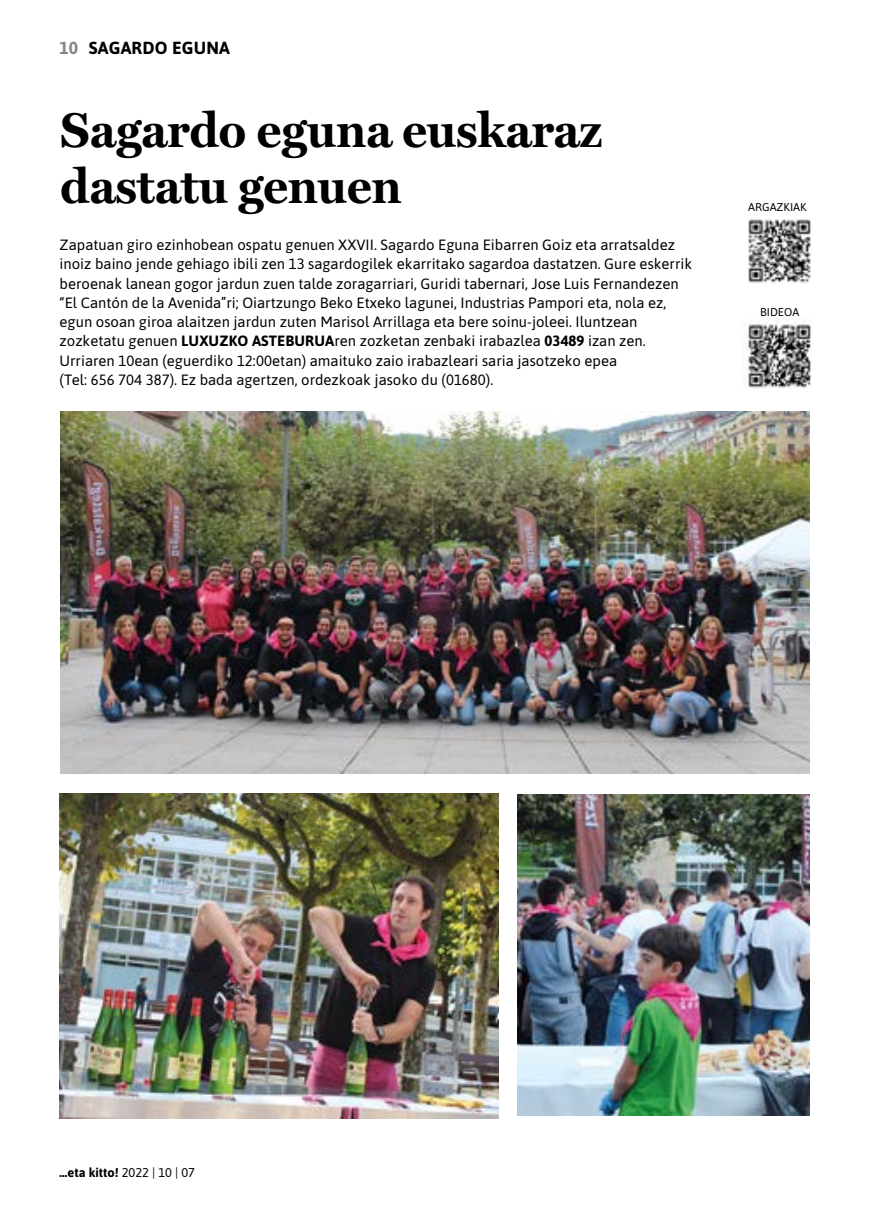
<style>
.page{position:relative;width:869px;height:1216px;background:#fff}
.page>*{position:absolute;margin:0;border:0;box-sizing:border-box;transform-origin:0 0}
.t1{font:700 49px/56px "Miller Text";letter-spacing:-.01em;color:#000}
.t2{font:700 17.5px "Asap";letter-spacing:.01em;color:#000}
.t3{font:14.88px/19.2px "Asap";color:#000}
.t4{font:700 12.78px "Asap";color:#000}
.t5{font:11.2px "Asap";color:#000}
.s1{color:#878787}
.s2{font-weight:700}
.s3{font-weight:400}
</style>
<div class="page">
<img style="left:61px;top:411px;width:748px;height:362px">
<img style="left:60px;top:793px;width:438px;height:325px">
<img style="left:517px;top:794px;width:292px;height:321px">
<img style="left:748px;top:219px;width:63px;height:64px">
<img style="left:744px;top:318px;width:68px;height:70px">
<p class="t2" style="left:60px;top:36px;width:172px"><span class="s1">10</span> SAGARDO EGUNA</p>
<h1 class="t1" style="left:60px;top:102px;width:543px">Sagardo eguna euskaraz dastatu genuen</h1>
<p class="t3" style="left:60px;top:234px;width:633px">Zapatuan giro ezinhobean ospatu genuen XXVII. Sagardo Eguna Eibarren Goiz eta arratsaldez inoiz baino jende gehiago ibili zen 13 sagardogilek ekarritako sagardoa dastatzen. Gure eskerrik beroenak lanean gogor jardun zuen talde zoragarriari, Guridi tabernari, Jose Luis Fernandezen “El Cantón de la Avenida”ri; Oiartzungo Beko Etxeko lagunei, Industrias Pampori eta, nola ez, egun osoan giroa alaitzen jardun zuten Marisol Arrillaga eta bere soinu-joleei. Iluntzean zozketatu genuen <span class="s2">LUXUZKO ASTEBURUA</span>ren zozketan zenbaki irabazlea <span class="s2">03489</span> izan zen.<br>Urriaren 10ean (eguerdiko 12:00etan) amaituko zaio irabazleari saria jasotzeko epea<br>(Tel: 656 704 387). Ez bada agertzen, ordezkoak jasoko du (01680).</p>
<p class="t5" style="left:748px;top:200px;width:60px">ARGAZKIAK</p>
<p class="t5" style="left:759px;top:304px;width:41px">BIDEOA</p>
<p class="t4" style="left:60px;top:1162px;width:137px">…eta kitto! <span class="s3">2022 | 10 | 07</span></p>
</div>
